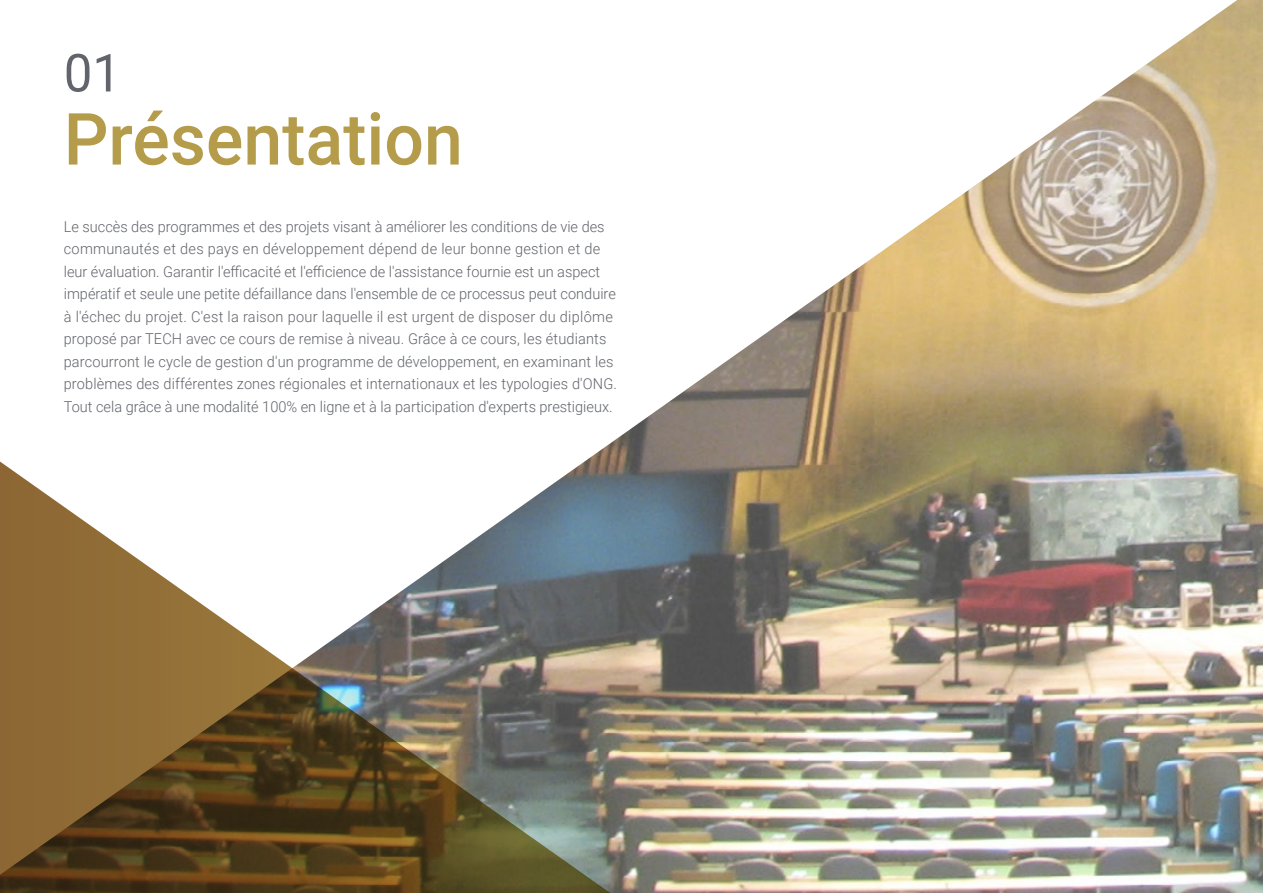
<style>
.page{position:relative;width:1263px;height:893px;background:#fff}
.page>*{position:absolute;margin:0;border:0;box-sizing:border-box;transform-origin:0 0}
.t1{font:500 72px "Roboto";color:#b49c4b}
.t2{font:52.5px "Roboto";color:#61646a}
.t3{font:300 15px/22.5px "Roboto";letter-spacing:.01em;color:#61646a}
</style>
<div class="page">
<img style="left:606px;top:0;width:657px;height:893px">
<svg style="left:0;top:446px;width:640px;height:447px"></svg>
<h2 class="t2" style="left:64px;top:36px;width:59px">01</h2>
<h1 class="t1" style="left:64px;top:89px;width:401px">Présentation</h1>
<p class="t3" style="left:64px;top:214px;width:555px">Le succès des programmes et des projets visant à améliorer les conditions de vie des communautés et des pays en développement dépend de leur bonne gestion et de leur évaluation. Garantir l'efficacité et l'efficience de l'assistance fournie est un aspect impératif et seule une petite défaillance dans l'ensemble de ce processus peut conduire à l'échec du projet. C'est la raison pour laquelle il est urgent de disposer du diplôme proposé par TECH avec ce cours de remise à niveau. Grâce à ce cours, les étudiants parcourront le cycle de gestion d'un programme de développement, en examinant les problèmes des différentes zones régionales et internationaux et les typologies d'ONG.<br>Tout cela grâce à une modalité 100% en ligne et à la participation d'experts prestigieux.</p>
</div>
